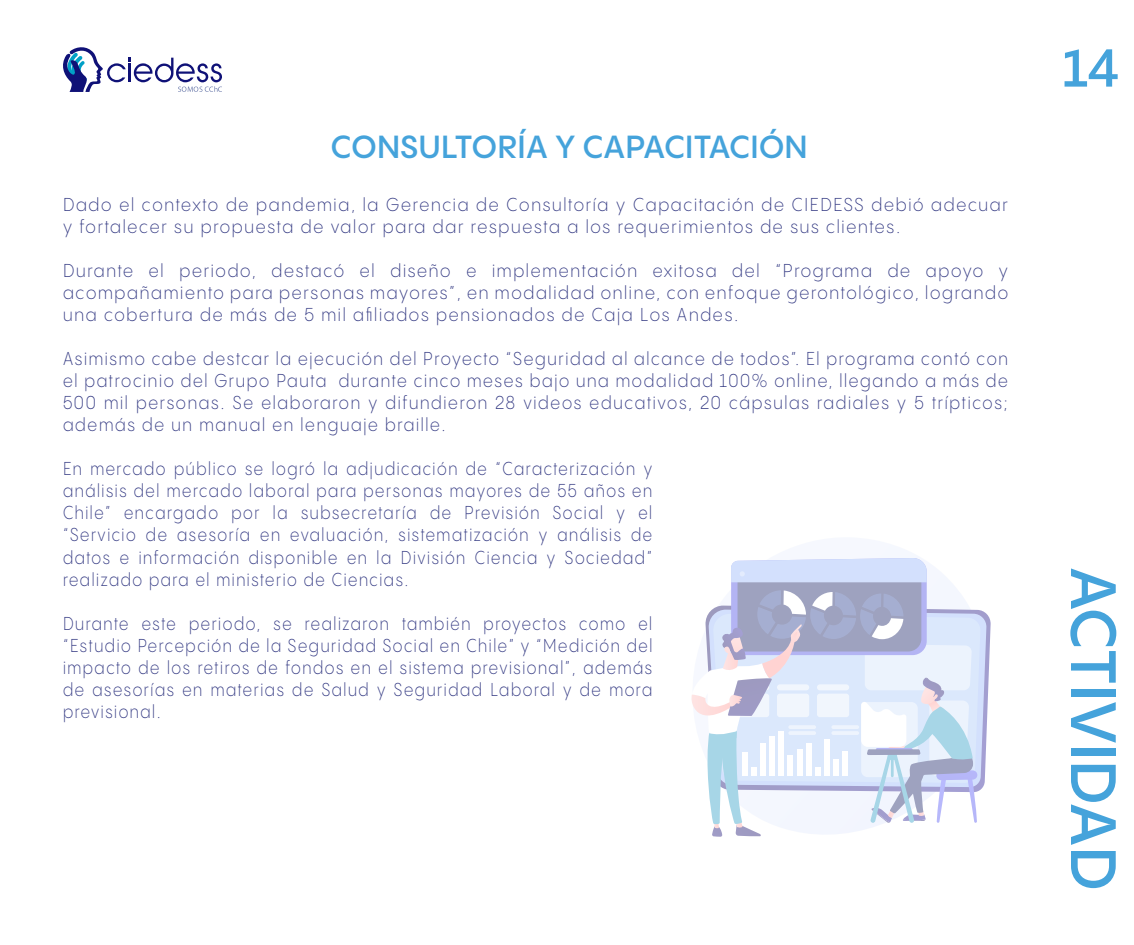
<style>
.page{position:relative;width:1134px;height:945px;background:#fff}
.page>*{position:absolute;margin:0;border:0;box-sizing:border-box;transform-origin:0 0}
.t1{font:600 63px "PP Pangram Sans";color:#45a3db}
.t2{font:600 52.5px "PP Pangram Sans";color:#45a3db}
.t3{font:600 31.5px "PP Pangram Sans";letter-spacing:.01em;color:#45a3db}
.t4{font:300 18.38px/22.1px "PP Pangram Sans";letter-spacing:.1em;color:#2f3580;text-align:justify;scale:.85 1}
.t5{font:300 18.38px/22.1px "PP Pangram Sans";letter-spacing:.1em;color:#2f3580;scale:.91 1}
.t6{font:300 18.38px/22.1px "PP Pangram Sans";letter-spacing:.1em;color:#2f3580;text-align:justify;scale:.89 1}
</style>
<div class="page">
<svg style="left:977px;top:610px;width:10px;height:177px;background:#c6ccee"></svg>
<svg style="left:691px;top:558px;width:286px;height:279px"></svg>
<svg style="left:63px;top:47px;width:159px;height:45px"></svg>
<h3 class="t3" style="left:331px;top:127px;width:479px">CONSULTORÍA Y CAPACITACIÓN</h3>
<p class="t5" style="left:63px;top:193px;width:1040px">Dado el contexto de pandemia, la Gerencia de Consultoría y Capacitación de CIEDESS debió adecuar y fortalecer su propuesta de valor para dar respuesta a los requerimientos de sus clientes.</p>
<p class="t5" style="left:63px;top:259px;width:1040px;text-align:justify">Durante el periodo, destacó el diseño e implementación exitosa del “Programa de apoyo y acompañamiento para personas mayores”, en modalidad online, con enfoque gerontológico, logrando una cobertura de más de 5 mil afiliados pensionados de Caja Los Andes.</p>
<p class="t6" style="left:63px;top:347px;width:1063px">Asimismo cabe destcar la ejecución del Proyecto “Seguridad al alcance de todos”. El programa contó con el patrocinio del Grupo Pauta durante cinco meses bajo una modalidad 100% online, llegando a más de 500 mil personas. Se elaboraron y difundieron 28 videos educativos, 20 cápsulas radiales y 5 trípticos; además de un manual en lenguaje braille.</p>
<p class="t4" style="left:63px;top:458px;width:695px">En mercado público se logró la adjudicación de “Caracterización y análisis del mercado laboral para personas mayores de 55 años en Chile” encargado por la subsecretaría de Previsión Social y el “Servicio de asesoría en evaluación, sistematización y análisis de datos e información disponible en la División Ciencia y Sociedad” realizado para el ministerio de Ciencias.</p>
<p class="t4" style="left:63px;top:612px;width:695px">Durante este periodo, se realizaron también proyectos como el “Estudio Percepción de la Seguridad Social en Chile” y “Medición del impacto de los retiros de fondos en el sistema previsional”, además de asesorías en materias de Salud y Seguridad Laboral y de mora previsional.</p>
<h2 class="t2" style="left:1063px;top:35px;width:57px">14</h2>
<h1 class="t1" style="left:1133px;top:567px;width:325px;rotate:90deg">ACTIVIDAD</h1>
</div>
